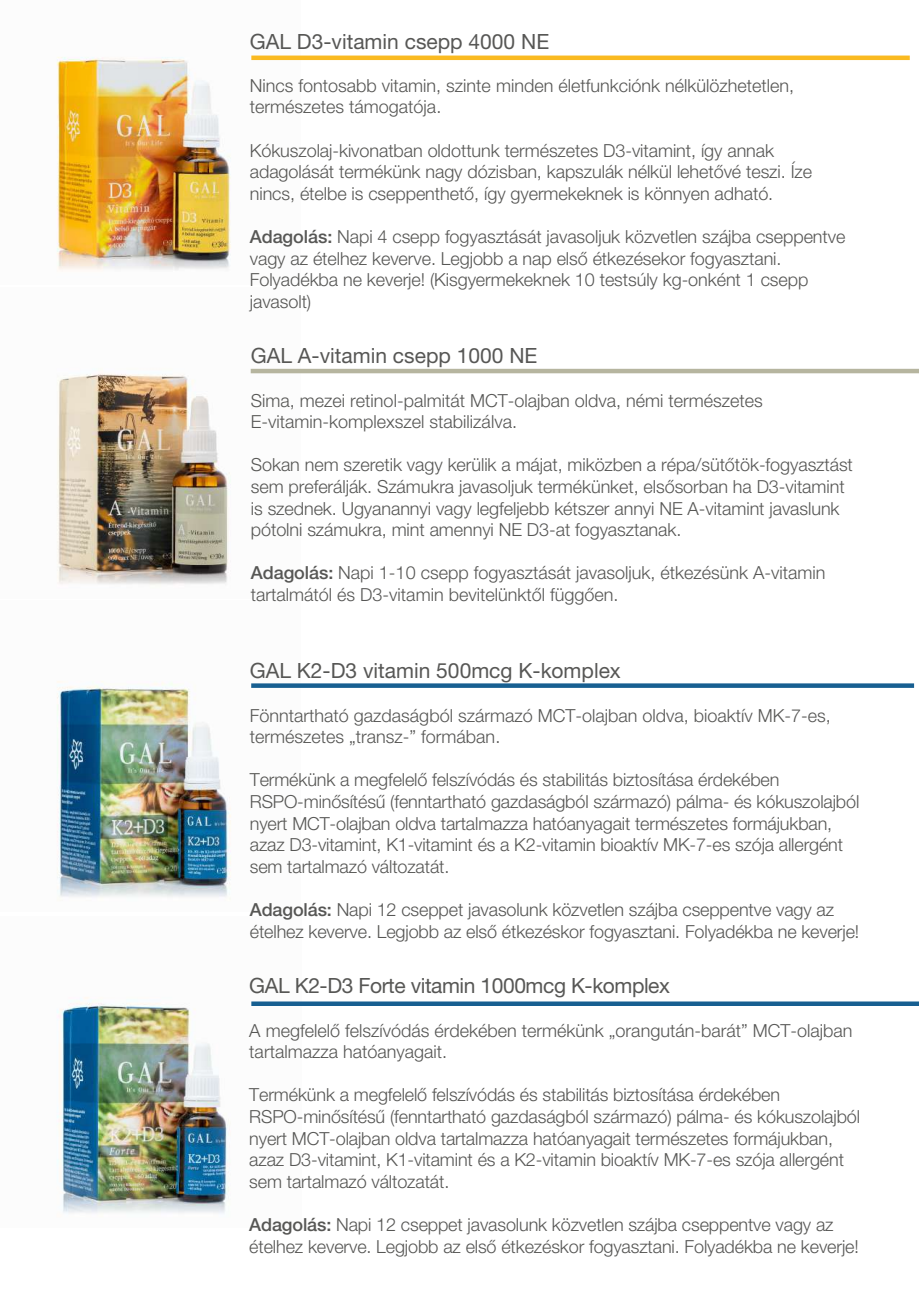
<style>
.page{position:relative;width:919px;height:1289px;background:#fff}
.page>*{position:absolute;margin:0;border:0;box-sizing:border-box;transform-origin:0 0}
.t1{font:21px "Helvetica Neue LTW1 G";color:#575755}
.t2{font:21px "Helvetica Neue LTW1 G";letter-spacing:-.02em;color:#575755}
.t3{font:300 18px/21.6px "Helvetica Neue LTW1 G";letter-spacing:-.005em;color:#575755}
.s1{font-weight:500}
</style>
<div class="page">
<img style="left:57px;top:997px;width:245px;height:217px">
<svg style="left:251px;top:1001px;width:667px;height:4px;background:#33729e"></svg>
<img style="left:57px;top:681px;width:174px;height:216px">
<div style="left:251px;top:683px;width:663px;height:5px;background:#175f91"></div>
<img style="left:57px;top:368px;width:243px;height:217px">
<hr style="left:251px;top:369px;width:667px;height:4px;background:#b6b59f">
<img style="left:56px;top:55px;width:244px;height:216px">
<hr style="left:251px;top:56px;width:658px;height:4px;background:#faba21">
<p class="t1" style="left:250px;top:28px;width:301px">GAL D3-vitamin csepp 4000 NE</p>
<p class="t3" style="left:250px;top:74px;width:546px">Nincs fontosabb vitamin, szinte minden életfunkciónk nélkülözhetetlen, természetes támogatója.</p>
<p class="t3" style="left:250px;top:139px;width:564px">Kókuszolaj-kivonatban oldottunk természetes D3-vitamint, így annak adagolását termékünk nagy dózisban, kapszulák nélkül lehetővé teszi. Íze nincs, ételbe is cseppenthető, így gyermekeknek is könnyen adható.</p>
<p class="t3" style="left:250px;top:226px;width:597px"><span class="s1">Adagolás:</span> Napi 4 csepp fogyasztását javasoljuk közvetlen szájba cseppentve vagy az ételhez keverve. Legjobb a nap első étkezésekor fogyasztani.<br>Folyadékba ne keverje! (Kisgyermekeknek 10 testsúly kg-onként 1 csepp javasolt)</p>
<p class="t1" style="left:251px;top:343px;width:288px">GAL A-vitamin csepp 1000 NE</p>
<p class="t3" style="left:251px;top:389px;width:513px">Sima, mezei retinol-palmitát MCT-olajban oldva, némi természetes<br>E-vitamin-komplexszel stabilizálva.</p>
<p class="t3" style="left:251px;top:454px;width:603px">Sokan nem szeretik vagy kerülik a májat, miközben a répa/sütőtök-fogyasztást sem preferálják. Számukra javasoljuk termékünket, elsősorban ha D3-vitamint is szednek. Ugyanannyi vagy legfeljebb kétszer annyi NE A-vitamint javaslunk pótolni számukra, mint amennyi NE D3-at fogyasztanak.</p>
<p class="t3" style="left:251px;top:562px;width:576px"><span class="s1">Adagolás:</span> Napi 1-10 csepp fogyasztását javasoljuk, étkezésünk A-vitamin tartalmától és D3-vitamin bevitelünktől függően.</p>
<p class="t1" style="left:250px;top:658px;width:372px">GAL K2-D3 vitamin 500mcg K-komplex</p>
<p class="t3" style="left:250px;top:704px;width:582px">Fönntartható gazdaságból származó MCT-olajban oldva, bioaktív MK-7-es, természetes „transz-” formában.</p>
<p class="t3" style="left:250px;top:769px;width:611px">Termékünk a megfelelő felszívódás és stabilitás biztosítása érdekében RSPO-minősítésű (fenntartható gazdaságból származó) pálma- és kókuszolajból nyert MCT-olajban oldva tartalmazza hatóanyagait természetes formájukban, azaz D3-vitamint, K1-vitamint és a K2-vitamin bioaktív MK-7-es szója allergént sem tartalmazó változatát.</p>
<p class="t3" style="left:250px;top:898px;width:611px"><span class="s1">Adagolás:</span> Napi 12 cseppet javasolunk közvetlen szájba cseppentve vagy az ételhez keverve. Legjobb az első étkezéskor fogyasztani. Folyadékba ne keverje!</p>
<p class="t2" style="left:249px;top:972px;width:422px">GAL K2-D3 Forte vitamin 1000mcg K-komplex</p>
<p class="t3" style="left:249px;top:1019px;width:604px">A megfelelő felszívódás érdekében termékünk „orangután-barát” MCT-olajban tartalmazza hatóanyagait.</p>
<p class="t3" style="left:249px;top:1084px;width:612px">Termékünk a megfelelő felszívódás és stabilitás biztosítása érdekében RSPO-minősítésű (fenntartható gazdaságból származó) pálma- és kókuszolajból nyert MCT-olajban oldva tartalmazza hatóanyagait természetes formájukban, azaz D3-vitamint, K1-vitamint és a K2-vitamin bioaktív MK-7-es szója allergént sem tartalmazó változatát.</p>
<p class="t3" style="left:249px;top:1213px;width:611px"><span class="s1">Adagolás:</span> Napi 12 cseppet javasolunk közvetlen szájba cseppentve vagy az ételhez keverve. Legjobb az első étkezéskor fogyasztani. Folyadékba ne keverje!</p>
</div>
